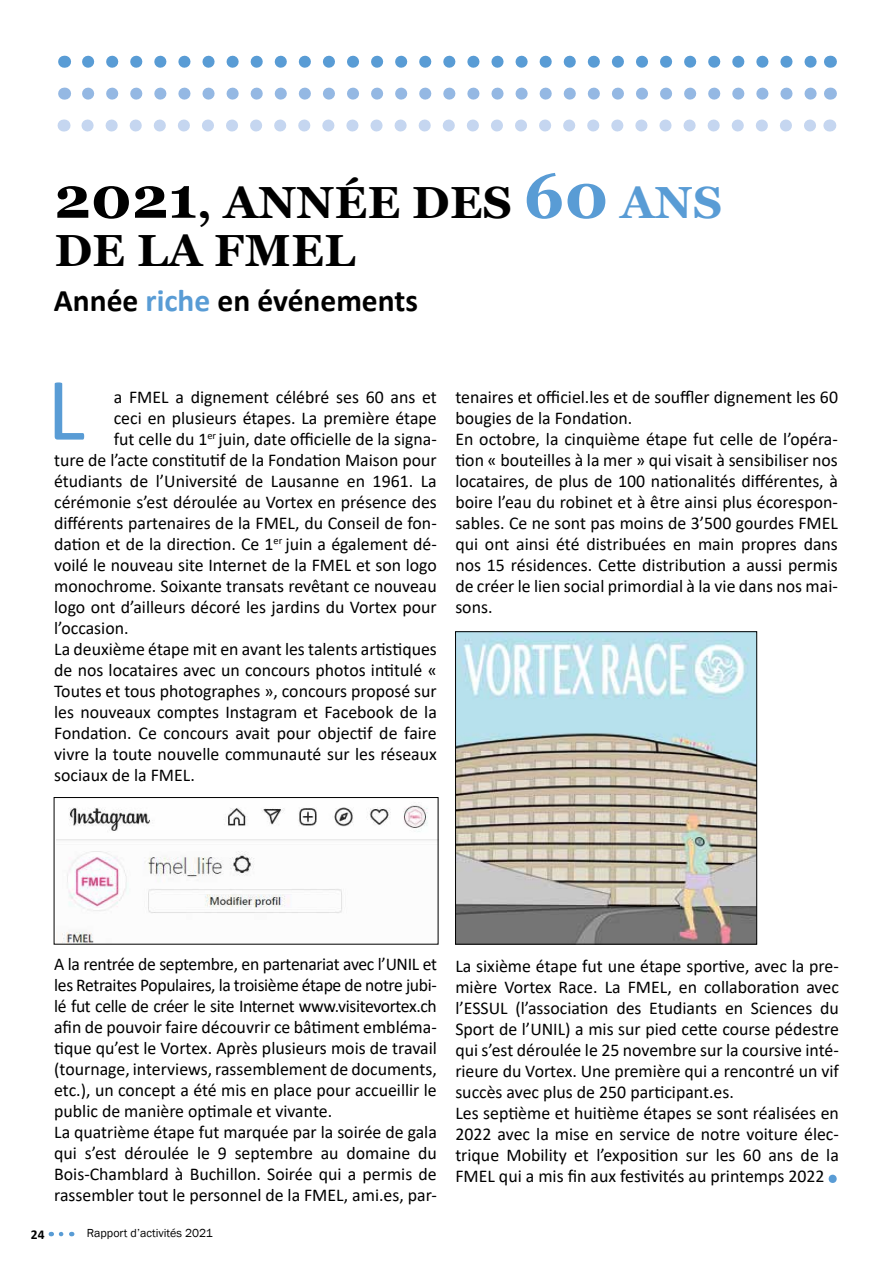
<style>
.page{position:relative;width:893px;height:1263px;background:#fff}
.page>*{position:absolute;margin:0;border:0;box-sizing:border-box;transform-origin:0 0}
.t1{font:90px "Calibri";color:#599cd5}
.t2{font:72px "Minion Pro";color:#599cd5}
.t3{font:700 45px/48px "Georgia";letter-spacing:.01em;color:#000}
.t4{font:700 31.5px "Calibri";color:#000}
.t5{font:18px/21px "Calibri";color:#000}
.t6{font:700 13.5px "Calibri";color:#000}
.t7{font:12px "Franklin Gothic";color:#000}
.s1{font-size:58.5px}
.s2{font-size:63px;color:#599cd5}
.s3{color:#599cd5}
</style>
<div class="page">
<svg style="left:61px;top:1232px;width:11px;height:4px"></svg>
<img style="left:56px;top:805px;width:380px;height:137px">
<div style="left:54px;top:797px;width:384px;height:147px;border:1px solid #000"></div>
<img style="left:457px;top:633px;width:298px;height:309px">
<div style="left:455px;top:631px;width:302px;height:313px;border:1px solid #000"></div>
<svg style="left:88px;top:56px;width:729px;height:12px"></svg>
<svg style="left:64px;top:56px;width:1px;height:12px"></svg>
<svg style="left:830px;top:56px;width:1px;height:12px"></svg>
<svg style="left:88px;top:88px;width:729px;height:12px"></svg>
<svg style="left:64px;top:88px;width:1px;height:12px"></svg>
<svg style="left:830px;top:88px;width:1px;height:12px"></svg>
<svg style="left:87px;top:119px;width:729px;height:12px"></svg>
<svg style="left:64px;top:119px;width:1px;height:12px"></svg>
<svg style="left:829px;top:119px;width:1px;height:12px"></svg>
<h3 class="t3" style="left:54px;top:178px;width:670px"><span class="s1">2021</span>, ANNÉE DES <span class="s2">60</span> <span class="s3">ANS<br></span>DE LA FMEL</h3>
<h3 class="t4" style="left:54px;top:279px;width:366px">Année <span class="s3">riche</span> en événements</h3>
<h1 class="t1" style="left:47px;top:347px;width:39px">L</h1>
<p class="t5" style="left:114px;top:386px;width:325px">a FMEL a dignement célébré ses 60 ans et</p>
<p class="t5" style="left:114px;top:407px;width:325px">ceci en plusieurs étapes. La première étape</p>
<p class="t5" style="left:114px;top:428px;width:325px">fut celle du 1<sup>er</sup> juin, date officielle de la signa-</p>
<p class="t5" style="left:54px;top:449px;width:384px">ture de l’acte constitutif de la Fondation Maison pour</p>
<p class="t5" style="left:54px;top:470px;width:384px">étudiants de l’Université de Lausanne en 1961. La</p>
<p class="t5" style="left:54px;top:491px;width:384px">cérémonie s’est déroulée au Vortex en présence des</p>
<p class="t5" style="left:54px;top:512px;width:384px">différents partenaires de la FMEL, du Conseil de fon-</p>
<p class="t5" style="left:54px;top:533px;width:384px">dation et de la direction. Ce 1<sup>er</sup> juin a également dé-</p>
<p class="t5" style="left:54px;top:554px;width:384px">voilé le nouveau site Internet de la FMEL et son logo</p>
<p class="t5" style="left:54px;top:575px;width:384px">monochrome. Soixante transats revêtant ce nouveau</p>
<p class="t5" style="left:54px;top:596px;width:384px">logo ont d’ailleurs décoré les jardins du Vortex pour</p>
<p class="t5" style="left:54px;top:617px;width:76px">l’occasion.</p>
<p class="t5" style="left:54px;top:638px;width:384px">La deuxième étape mit en avant les talents artistiques</p>
<p class="t5" style="left:54px;top:659px;width:384px">de nos locataires avec un concours photos intitulé «</p>
<p class="t5" style="left:54px;top:680px;width:384px">Toutes et tous photographes », concours proposé sur</p>
<p class="t5" style="left:54px;top:701px;width:384px">les nouveaux comptes Instagram et Facebook de la</p>
<p class="t5" style="left:54px;top:722px;width:384px">Fondation. Ce concours avait pour objectif de faire</p>
<p class="t5" style="left:54px;top:743px;width:384px">vivre la toute nouvelle communauté sur les réseaux</p>
<p class="t5" style="left:54px;top:764px;width:142px">sociaux de la FMEL.</p>
<p class="t5" style="left:455px;top:386px;width:384px">tenaires et officiel.les et de souffler dignement les 60 bougies de la Fondation.<br>En octobre, la cinquième étape fut celle de l’opéra&shy;tion « bouteilles à la mer » qui visait à sensibiliser nos locataires, de plus de 100 nationalités différentes, à boire l’eau du robinet et à être ainsi plus écorespon&shy;sables. Ce ne sont pas moins de 3’500 gourdes FMEL qui ont ainsi été distribuées en main propres dans nos 15 résidences. Cette distribution a aussi permis de créer le lien social primordial à la vie dans nos mai&shy;sons.</p>
<p class="t5" style="left:54px;top:953px;width:384px">A la rentrée de septembre, en partenariat avec l’UNIL et les Retraites Populaires, la troisième étape de notre jubi&shy;lé fut celle de créer le site Internet www.visitevortex.ch afin de pouvoir faire découvrir ce bâtiment embléma&shy;tique qu’est le Vortex. Après plusieurs mois de travail (tournage, interviews, rassemblement de documents, etc.), un concept a été mis en place pour accueillir le public de manière optimale et vivante.<br>La quatrième étape fut marquée par la soirée de gala qui s’est déroulée le 9 septembre au domaine du Bois-Chamblard à Buchillon. Soirée qui a permis de rassembler tout le personnel de la FMEL, ami.es, par-</p>
<p class="t6" style="left:31px;top:1225px;width:15px">24</p>
<p class="t7" style="left:87px;top:1226px;width:128px">Rapport d’activités 2021</p>
<p class="t5" style="left:455px;top:955px;width:385px">La sixième étape fut une étape sportive, avec la pre&shy;mière Vortex Race. La FMEL, en collaboration avec l’ESSUL (l’association des Etudiants en Sciences du Sport de l’UNIL) a mis sur pied cette course pédestre qui s’est déroulée le 25 novembre sur la coursive inté&shy;rieure du Vortex. Une première qui a rencontré un vif succès avec plus de 250 participant.es.<br>Les septième et huitième étapes se sont réalisées en 2022 avec la mise en service de notre voiture élec&shy;trique Mobility et l’exposition sur les 60 ans de la FMEL qui a mis fin aux festivités au printemps 2022</p>
<h2 class="t2" style="left:824px;top:1111px;width:18px">.</h2>
</div>
